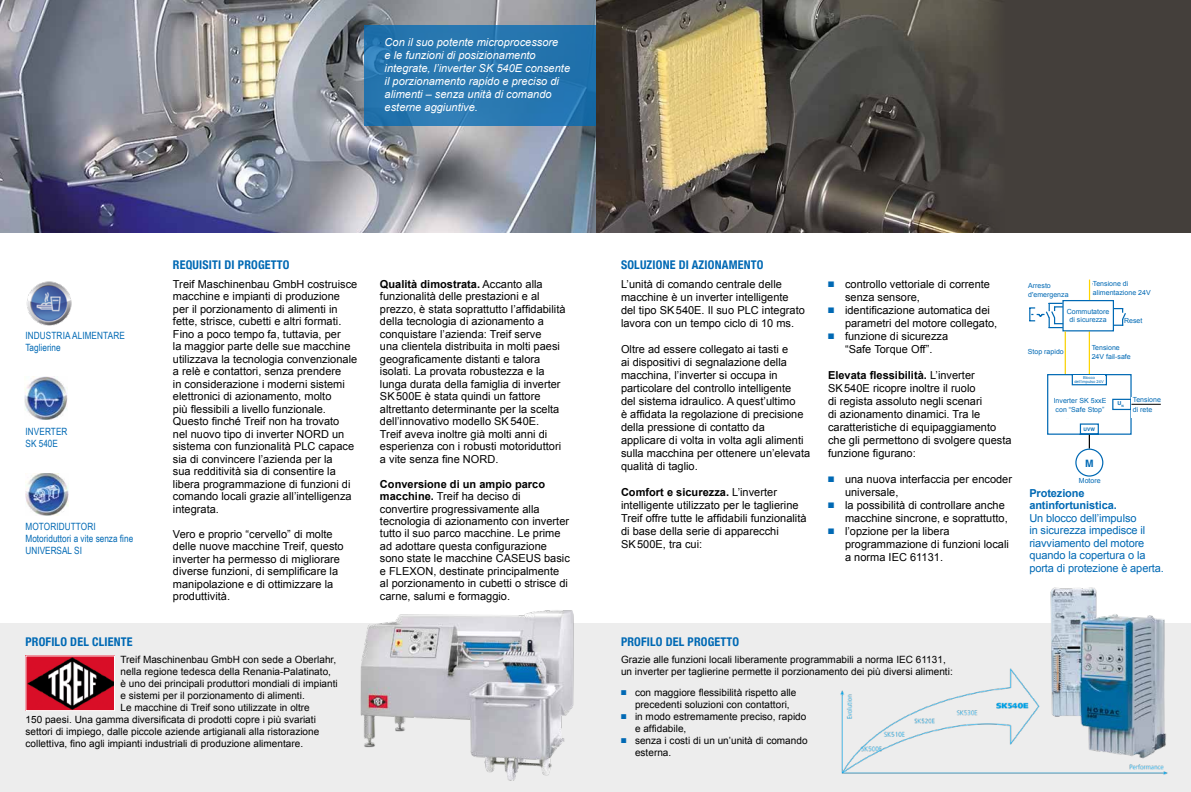
<style>
.page{position:relative;width:1191px;height:792px;background:#fff}
.page>*{position:absolute;margin:0;border:0;box-sizing:border-box;transform-origin:0 0}
.t1{font:700 condensed 12px "Helvetica Neue";letter-spacing:.015em;color:#0069b4}
.t2{font:11px/12.5px "Arial";color:#000}
.t3{font:italic 11px/13px "Arial";color:#fff}
.t4{font:11px/12.5px "Arial";letter-spacing:-.01em;color:#0069b4}
.t5{font:700 11px/12.5px "Arial";letter-spacing:-.01em;color:#0069b4}
.t6{font:700 10.1px "Helvetica";color:#0069b4}
.t7{font:10px/12px "Arial";color:#000}
.t8{font:10px/12px "Arial Narrow";color:#0069b4}
.t9{font:7px/8.4px "Arial";color:#0069b4}
.t10{font:700 6.7px/7.3px "Helvetica";color:#0069b4}
.t11{font:700 6.1px "Helvetica";color:#0069b4}
.t12{font:700 5.4px "Helvetica";color:#0069b4}
.t13{font:700 4.9px "Helvetica";color:#0069b4}
.t14{font:700 4.1px "Helvetica";color:#0069b4}
.t15{font:4px/4.8px "Arial";color:#0069b4;text-align:center}
.s1{font-weight:700}
.s2{color:#0069b4}
</style>
<div class="page">
<div style="left:0;top:624px;width:1191px;height:168px;background:#ededed"></div>
<img style="left:840px;top:668px;width:328px;height:107px">
<img style="left:1043px;top:587px;width:133px;height:178px">
<hr style="left:1088px;top:280px;width:2px;height:20px;background:#ffd500">
<div style="left:595px;top:0;width:596px;height:232px;background:#443f3b"></div>
<img style="left:595px;top:0;width:399px;height:232px">
<img style="left:356px;top:610px;width:221px;height:171px">
<svg style="left:0;top:0;width:595px;height:232px;background:#898c99"></svg>
<div style="left:364px;top:26px;width:231px;height:100px;background:#2776b0"></div>
<img style="left:28px;top:658px;width:85px;height:51px">
<div style="left:26px;top:656px;width:89px;height:55px;border:1px solid #fff"></div>
<img style="left:26px;top:281px;width:46px;height:45px">
<img style="left:25px;top:377px;width:42px;height:42px">
<img style="left:26px;top:473px;width:42px;height:43px">
<svg style="left:1029px;top:299px;width:131px;height:178px"></svg>
<p class="t3" style="left:384px;top:36px;width:187px">Con il suo potente microprocessore<br>e le funzioni di posizionamento integrate, l’inverter SK 540E consente il porzionamento rapido e preciso di alimenti – senza unità di comando esterne aggiuntive.</p>
<p class="t8" style="left:26px;top:329px;width:101px">INDUSTRIA ALIMENTARE<br>Taglierine</p>
<p class="t8" style="left:26px;top:426px;width:44px">INVERTER<br>SK 540E</p>
<p class="t8" style="left:26px;top:520px;width:109px">MOTORIDUTTORI<br>Motoriduttori a vite senza fine<br>UNIVERSAL SI</p>
<p class="t1" style="left:173px;top:255px;width:118px">REQUISITI DI PROGETTO</p>
<p class="t2" style="left:173px;top:278px;width:186px">Treif Maschinenbau GmbH costruisce macchine e impianti di produzione per il porzionamento di alimenti in fette, strisce, cubetti e altri formati.<br>Fino a poco tempo fa, tuttavia, per<br>la maggior parte delle sue macchine utilizzava la tecnologia convenzionale a relè e contattori, senza prendere<br>in considerazione i moderni sistemi elettronici di azionamento, molto<br>più flessibili a livello funzionale.<br>Questo finché Treif non ha trovato<br>nel nuovo tipo di inverter NORD un sistema con funzionalità PLC capace sia di convincere l’azienda per la<br>sua redditività sia di consentire la libera programmazione di funzioni di comando locali grazie all’intelligenza integrata.</p>
<p class="t2" style="left:173px;top:528px;width:172px">Vero e proprio “cervello” di molte delle nuove macchine Treif, questo inverter ha permesso di migliorare diverse funzioni, di semplificare la manipolazione e di ottimizzare la produttività.</p>
<p class="t1" style="left:26px;top:631px;width:108px">PROFILO DEL CLIENTE</p>
<p class="t7" style="left:120px;top:654px;width:217px">Treif Maschinenbau GmbH con sede a Oberlahr,</p>
<p class="t7" style="left:120px;top:666px;width:212px">nella regione tedesca della Renania-Palatinato,</p>
<p class="t7" style="left:120px;top:678px;width:219px">è uno dei principali produttori mondiali di impianti</p>
<p class="t7" style="left:120px;top:690px;width:186px">e sistemi per il porzionamento di alimenti.</p>
<p class="t7" style="left:120px;top:702px;width:191px">Le macchine di Treif sono utilizzate in oltre</p>
<p class="t7" style="left:26px;top:714px;width:292px">150 paesi. Una gamma diversificata di prodotti copre i più svariati</p>
<p class="t7" style="left:26px;top:726px;width:295px">settori di impiego, dalle piccole aziende artigianali alla ristorazione</p>
<p class="t7" style="left:26px;top:738px;width:279px">collettiva, fino agli impianti industriali di produzione alimentare.</p>
<p class="t2" style="left:380px;top:278px;width:187px"><span class="s1">Qualità dimostrata.</span> Accanto alla funzionalità delle prestazioni e al prezzo, è stata soprattutto l’affidabilità della tecnologia di azionamento a conquistare l’azienda: Treif serve<br>una clientela distribuita in molti paesi geograficamente distanti e talora isolati. La provata robustezza e la lunga durata della famiglia di inverter SK500E è stata quindi un fattore altrettanto determinante per la scelta dell’innovativo modello SK540E.<br>Treif aveva inoltre già molti anni di esperienza con i robusti motoriduttori a vite senza fine NORD.</p>
<p class="t2" style="left:380px;top:478px;width:191px"><span class="s1">Conversione di un ampio parco macchine.</span> Treif ha deciso di convertire progressivamente alla tecnologia di azionamento con inverter tutto il suo parco macchine. Le prime ad adottare questa configurazione sono state le macchine CASEUS basic e FLEXON, destinate principalmente al porzionamento in cubetti o strisce di carne, salumi e formaggio.</p>
<p class="t1" style="left:621px;top:255px;width:144px">SOLUZIONE DI AZIONAMENTO</p>
<p class="t2" style="left:621px;top:278px;width:185px;line-height:13px">L’unità di comando centrale delle macchine è un inverter intelligente del tipo SK540E. Il suo PLC integrato lavora con un tempo ciclo di 10 ms.</p>
<p class="t2" style="left:621px;top:343px;width:191px;line-height:13px">Oltre ad essere collegato ai tasti e<br>ai dispositivi di segnalazione della macchina, l’inverter si occupa in particolare del controllo intelligente<br>del sistema idraulico. A quest’ultimo<br>è affidata la regolazione di precisione della pressione di contatto da applicare di volta in volta agli alimenti sulla macchina per ottenere un’elevata qualità di taglio.</p>
<p class="t2" style="left:621px;top:486px;width:187px;line-height:13px"><span class="s1">Comfort e sicurezza.</span> L’inverter intelligente utilizzato per le taglierine Treif offre tutte le affidabili funzionalità di base della serie di apparecchi SK500E, tra cui:</p>
<p class="t2" style="left:845px;top:278px;width:146px;line-height:13px;text-indent:-17px"><span class="s2">■</span> controllo vettoriale di corrente senza sensore,</p>
<p class="t2" style="left:845px;top:304px;width:154px;line-height:13px;text-indent:-17px"><span class="s2">■</span> identificazione automatica dei parametri del motore collegato,</p>
<p class="t2" style="left:828px;top:330px;width:122px;line-height:13px;text-align:center"><span class="s2">■</span> funzione di sicurezza “Safe Torque Off”.</p>
<p class="t2" style="left:828px;top:369px;width:185px;line-height:13px"><span class="s1">Elevata flessibilità.</span> L’inverter<br>SK540E ricopre inoltre il ruolo<br>di regista assoluto negli scenari<br>di azionamento dinamici. Tra le caratteristiche di equipaggiamento che gli permettono di svolgere questa funzione figurano:</p>
<p class="t2" style="left:845px;top:473px;width:169px;line-height:13px;text-indent:-17px"><span class="s2">■</span> una nuova interfaccia per encoder universale,</p>
<p class="t2" style="left:828px;top:499px;width:181px;line-height:13px;text-align:right"><span class="s2">■</span> la possibilità di controllare anche macchine sincrone, e soprattutto,</p>
<p class="t2" style="left:845px;top:525px;width:165px;line-height:13px;text-indent:-17px"><span class="s2">■</span> l’opzione per la libera programmazione di funzioni locali a norma IEC 61131.</p>
<p class="t9" style="left:1092px;top:280px;width:59px">Tensione di alimentazione 24V</p>
<p class="t9" style="left:1066px;top:307px;width:44px;text-align:center">Commutatore di sicurezza</p>
<p class="t9" style="left:1124px;top:317px;width:20px">Reset</p>
<p class="t10" style="left:1093px;top:282px;width:44px;text-indent:-22px">24V - Versorgungs&shy;spannung</p>
<p class="t9" style="left:1028px;top:282px;width:42px">Arresto d'emergenza</p>
<p class="t10" style="left:1028px;top:295px;width:29px">Not - Aus</p>
<p class="t10" style="left:1069px;top:309px;width:40px">Sicherheits&shy;schaltgerät</p>
<p class="t10" style="left:1125px;top:319px;width:20px">Reset</p>
<p class="t9" style="left:1027px;top:347px;width:37px">Stop rapido</p>
<p class="t9" style="left:1091px;top:344px;width:41px">Tensione<br>24V fail-safe</p>
<p class="t15" style="left:1074px;top:375px;width:31px">Blocco dell’impulso 24V</p>
<p class="t9" style="left:1053px;top:397px;width:54px">Inverter SK 5xxE con “Safe Stop”</p>
<p class="t10" style="left:1028px;top:348px;width:37px">Schnellhalt</p>
<p class="t10" style="left:1093px;top:353px;width:52px">24V - Spannung</p>
<p class="t14" style="left:1074px;top:377px;width:31px">Pulssperre 24V</p>
<p class="t9" style="left:1132px;top:395px;width:30px;line-height:10px">Tensione di rete</p>
<p class="t10" style="left:1133px;top:395px;width:34px;line-height:9.5px">Netz-<br>Spannung</p>
<p class="t6" style="left:1061px;top:396px;width:42px">SK 5xxE</p>
<p class="t12" style="left:1117px;top:399px;width:8px">U<sub>N</sub></p>
<p class="t13" style="left:1083px;top:425px;width:13px">UVW</p>
<p class="t6" style="left:1085px;top:455px;width:10px">M</p>
<p class="t9" style="left:1078px;top:476px;width:23px">Motore</p>
<p class="t11" style="left:1081px;top:477px;width:18px">Motor</p>
<p class="t5" style="left:1029px;top:487px;width:89px">Protezione antinfortunistica.</p>
<p class="t4" style="left:1029px;top:512px;width:136px">Un blocco dell’impulso<br>in sicurezza impedisce il riavviamento del motore quando la copertura o la porta di protezione è aperta.</p>
<p class="t1" style="left:621px;top:631px;width:120px">PROFILO DEL PROGETTO</p>
<p class="t7" style="left:621px;top:654px;width:333px">Grazie alle funzioni locali liberamente programmabili a norma IEC 61131, un inverter per taglierine permette il porzionamento dei più diversi alimenti:</p>
<p class="t7" style="left:635px;top:686px;width:163px;text-indent:-14px"><span class="s2">■</span> con maggiore flessibilità rispetto alle precedenti soluzioni con contattori,</p>
<p class="t7" style="left:635px;top:710px;width:173px;text-indent:-14px"><span class="s2">■</span> in modo estremamente preciso, rapido e affidabile,</p>
<p class="t7" style="left:635px;top:734px;width:174px;text-indent:-14px"><span class="s2">■</span> senza i costi di un un’unità di comando esterna.</p>
</div>
